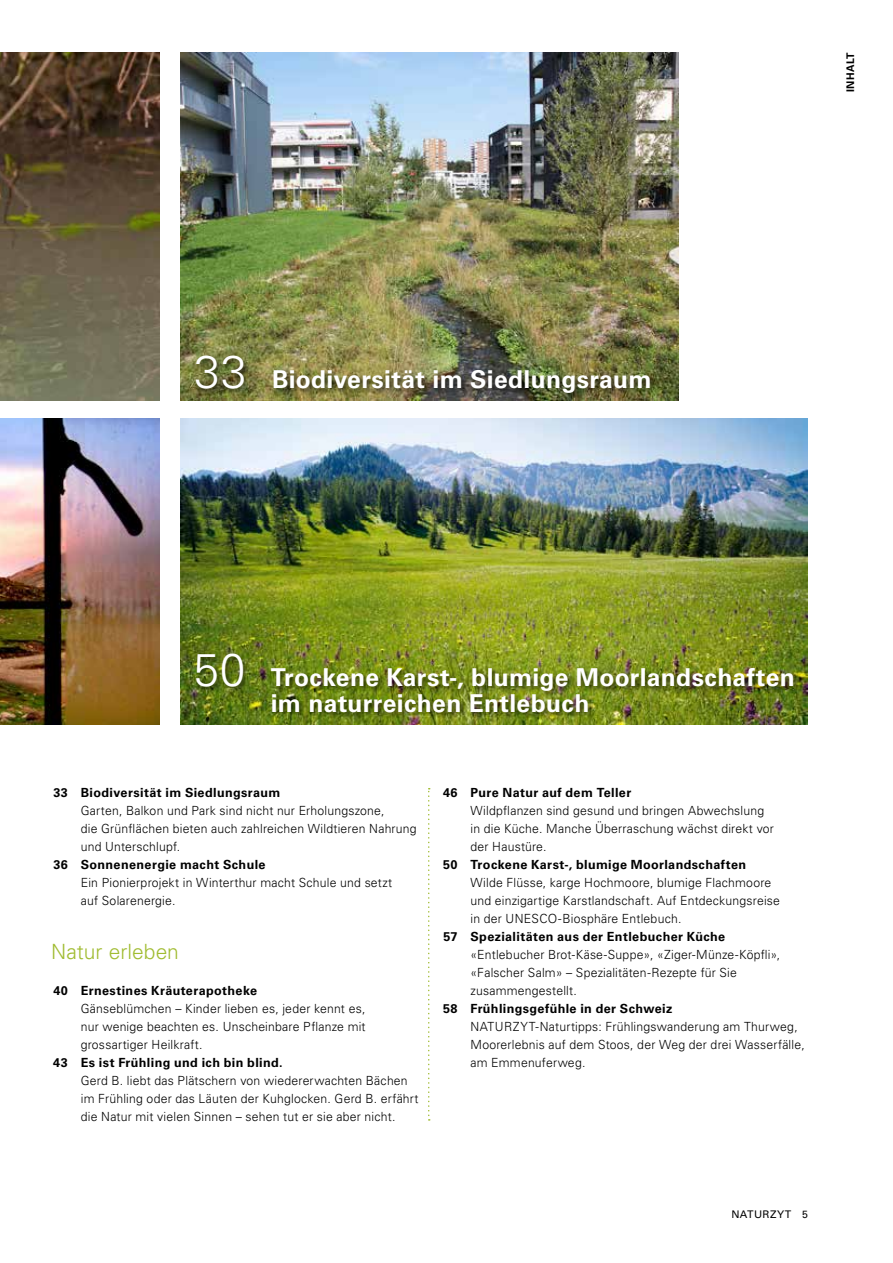
<style>
.page{position:relative;width:893px;height:1263px;background:#fff}
.page>*{position:absolute;margin:0;border:0;box-sizing:border-box;transform-origin:0 0}
.t1{font:700 24.6px/25.7px "Univers LT Std";letter-spacing:.015em;color:#fff}
.t2{font:300 21px "Univers LT Std";color:#a1bc32}
.t3{font:300 12.6px/18px "Univers LT Std";letter-spacing:.015em;color:#000}
.t4{font:700 12.6px "Univers LT Std";letter-spacing:.03em;color:#000}
.t5{font:10.5px "Univers LT Std";letter-spacing:.04em;color:#000}
.t6{font:700 10.5px "Univers LT Std";letter-spacing:.035em;color:#000}
.s1{font-weight:300;font-size:45.9px}
</style>
<div class="page">
<img style="left:181px;top:52px;width:497px;height:348px">
<img style="left:0;top:52px;width:159px;height:348px">
<svg style="left:428px;top:788px;width:2px;height:332px"></svg>
<div style="left:195px;top:354px;width:462px;height:46px;background:#000;opacity:.6"></div>
<img style="left:181px;top:418px;width:627px;height:306px">
<div style="left:195px;top:652px;width:606px;height:67px;background:#000;opacity:.6"></div>
<img style="left:0;top:418px;width:159px;height:306px">
<p class="t6" style="left:844px;top:92px;width:41px;rotate:-90deg">INHALT</p>
<h1 class="t1" style="left:195px;top:366px;width:459px"><span class="s1">33</span> Biodiversität im Siedlungsraum</h1>
<h1 class="t1" style="left:271px;top:665px;width:526px;text-indent:-77px"><span class="s1">50</span> Trockene Karst-, blumige Moorlandschaften im naturreichen Entlebuch</h1>
<p class="t4" style="left:54px;top:785px;width:228px">33 Biodiversität im Siedlungsraum</p>
<p class="t3" style="left:81px;top:801px;width:337px">Garten, Balkon und Park sind nicht nur Erholungszone,<br>die Grünflächen bieten auch zahlreichen Wildtieren Nahrung und Unterschlupf.</p>
<p class="t4" style="left:54px;top:857px;width:214px">36 Sonnenenergie macht Schule</p>
<p class="t3" style="left:81px;top:873px;width:313px">Ein Pionierprojekt in Winterthur macht Schule und setzt auf Solarenergie.</p>
<h2 class="t2" style="left:51px;top:938px;width:129px">Natur erleben</h2>
<p class="t4" style="left:53px;top:983px;width:205px">40 Ernestines Kräuterapotheke</p>
<p class="t3" style="left:81px;top:999px;width:286px;text-align:justify">Gänseblümchen – Kinder lieben es, jeder kennt es, nur wenige beachten es. Unscheinbare Pflanze mit grossartiger Heilkraft.</p>
<p class="t4" style="left:53px;top:1055px;width:231px">43 Es ist Frühling und ich bin blind.</p>
<p class="t3" style="left:81px;top:1071px;width:339px">Gerd B. liebt das Plätschern von wiedererwachten Bächen im Frühling oder das Läuten der Kuhglocken. Gerd B. erfährt die Natur mit vielen Sinnen – sehen tut er sie aber nicht.</p>
<p class="t4" style="left:443px;top:785px;width:190px">46 Pure Natur auf dem Teller</p>
<p class="t3" style="left:470px;top:801px;width:305px">Wildpflanzen sind gesund und bringen Abwechslung in die Küche. Manche Überraschung wächst direkt vor der Haustüre.</p>
<p class="t4" style="left:443px;top:857px;width:304px">50 Trockene Karst-, blumige Moorlandschaften</p>
<p class="t3" style="left:470px;top:873px;width:311px">Wilde Flüsse, karge Hochmoore, blumige Flachmoore und einzigartige Karstlandschaft. Auf Entdeckungsreise in der UNESCO-Biosphäre Entlebuch.</p>
<p class="t4" style="left:443px;top:929px;width:283px">57 Spezialitäten aus der Entlebucher Küche</p>
<p class="t3" style="left:470px;top:945px;width:311px">«Entlebucher Brot-Käse-Suppe», «Ziger-Münze-Köpfli», «Falscher Salm» – Spezialitäten-Rezepte für Sie zusammengestellt.</p>
<p class="t4" style="left:443px;top:1001px;width:231px">58 Frühlingsgefühle in der Schweiz</p>
<p class="t3" style="left:470px;top:1017px;width:336px">NATURZYT-Naturtipps: Frühlingswanderung am Thurweg,<br>Moorerlebnis auf dem Stoos, der Weg der drei Wasserfälle, am Emmenuferweg.</p>
<p class="t5" style="left:731px;top:1208px;width:78px">NATURZYT 5</p>
</div>
